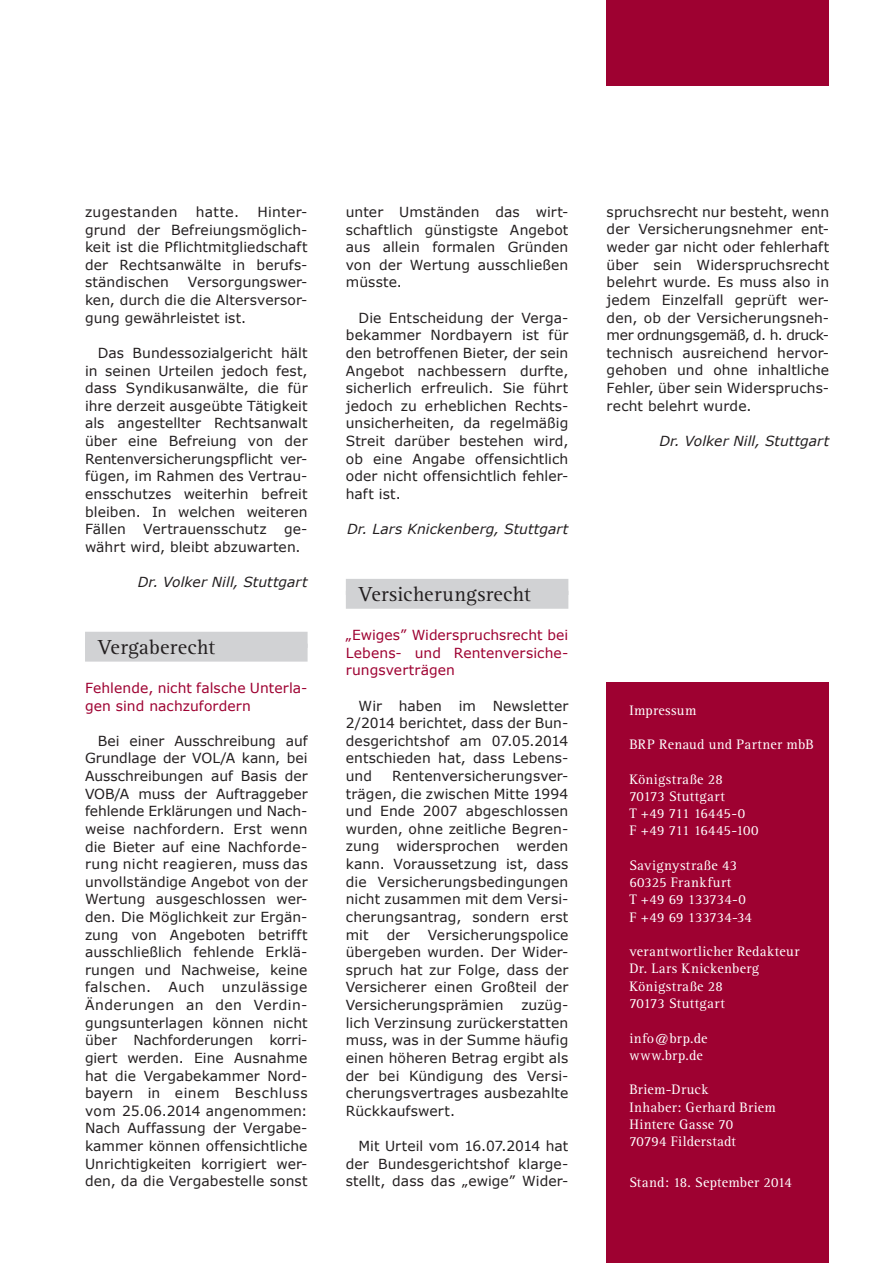
<style>
.page{position:relative;width:893px;height:1263px;background:#fff}
.page>*{position:absolute;margin:0;border:0;box-sizing:border-box;transform-origin:0 0}
.t1{font:21px "Rotis Serif";letter-spacing:.015em;color:#231f20}
.t2{font:14.25px/17.2px "Rotis Serif";letter-spacing:.015em;color:#fff}
.t3{font:13.8px/17.5px "Verdana";letter-spacing:.01em;color:#231f20;text-align:justify}
.t4{font:13.8px/17.5px "Verdana";letter-spacing:.005em;color:#9e0131}
.t5{font:italic 13.8px "Verdana";color:#231f20}
</style>
<div class="page">
<div style="left:607px;top:0;width:222px;height:85px;background:#9e0131"></div>
<div style="left:607px;top:682px;width:222px;height:581px;background:#9e0131"></div>
<div style="left:85px;top:632px;width:223px;height:16px;background:#d1d2d4"></div>
<div style="left:85px;top:644px;width:223px;height:18px;background:#d1d2d4"></div>
<div style="left:346px;top:579px;width:222px;height:16px;background:#d1d2d4"></div>
<div style="left:346px;top:591px;width:222px;height:18px;background:#d1d2d4"></div>
<p class="t3" style="left:85px;top:203px;width:94px">zugestanden</p>
<p class="t3" style="left:196px;top:203px;width:45px">hatte.</p>
<p class="t3" style="left:85px;top:203px;width:224px;text-indent:172px">Hinter&shy;grund der Befreiungsmöglich&shy;keit ist die Pflichtmitgliedschaft der Rechtsanwälte in berufs&shy;ständischen</p>
<p class="t3" style="left:85px;top:273px;width:224px;text-indent:103px">Versorgungswer&shy;ken, durch die die Altersversor&shy;gung gewährleistet ist.</p>
<p class="t3" style="left:85px;top:344px;width:224px;text-indent:13px">Das Bundessozialgericht hält in seinen Urteilen jedoch fest, dass Syndikusanwälte, die für ihre derzeit ausgeübte Tätigkeit als angestellter Rechtsanwalt über eine Befreiung von der Rentenversicherungspflicht ver&shy;fügen, im Rahmen des Vertrau&shy;ensschutzes weiterhin befreit bleiben. In welchen weiteren Fällen Vertrauensschutz ge&shy;währt wird, bleibt abzuwarten.</p>
<p class="t5" style="left:138px;top:573px;width:171px">Dr. Volker Nill, Stuttgart</p>
<h1 class="t1" style="left:98px;top:635px;width:119px">Vergaberecht</h1>
<p class="t4" style="left:85px;top:679px;width:224px">Fehlende, nicht falsche Unterla&shy;gen sind nachzufordern</p>
<p class="t3" style="left:85px;top:731px;width:224px;text-indent:13px">Bei einer Ausschreibung auf Grundlage der VOL/A kann, bei Ausschreibungen auf Basis der VOB/A muss der Auftraggeber fehlende Erklärungen und Nach&shy;weise nachfordern. Erst wenn die Bieter auf eine Nachforde&shy;rung nicht reagieren, muss das unvollständige Angebot von der Wertung ausgeschlossen wer&shy;den. Die Möglichkeit zur Ergän&shy;zung von Angeboten betrifft ausschließlich fehlende Erklä&shy;rungen und Nachweise, keine falschen.</p>
<p class="t3" style="left:85px;top:978px;width:224px;text-indent:137px">unzulässige Änderungen an den Verdin&shy;gungsunterlagen können nicht über Nachforderungen korri&shy;giert werden. Eine Ausnahme hat die Vergabekammer Nord&shy;bayern in einem Beschluss vom 25.06.2014 angenommen:<br>Nach Auffassung der Vergabe&shy;kammer können offensichtliche Unrichtigkeiten korrigiert wer&shy;den, da die Vergabestelle sonst</p>
<p class="t3" style="left:169px;top:978px;width:37px">Auch</p>
<p class="t3" style="left:346px;top:203px;width:224px">unter Umständen das wirt&shy;schaftlich günstigste Angebot aus allein formalen Gründen von der Wertung ausschließen müsste.</p>
<p class="t3" style="left:346px;top:308px;width:224px;text-indent:13px">Die Entscheidung der Verga&shy;bekammer Nordbayern ist für den betroffenen Bieter, der sein Angebot nachbessern durfte, sicherlich erfreulich. Sie führt jedoch zu erheblichen Rechts&shy;unsicherheiten, da regelmäßig Streit darüber bestehen wird, ob eine Angabe offensichtlich oder nicht offensichtlich fehler&shy;haft ist.</p>
<p class="t5" style="left:347px;top:520px;width:223px">Dr. Lars Knickenberg, Stuttgart</p>
<h1 class="t1" style="left:359px;top:582px;width:174px">Versicherungsrecht</h1>
<p class="t4" style="left:346px;top:626px;width:224px;text-align:justify">„Ewiges” Widerspruchsrecht bei Lebens- und Rentenversiche&shy;rungsverträgen</p>
<p class="t3" style="left:346px;top:696px;width:224px;text-indent:13px">Wir haben im Newsletter 2/2014 berichtet, dass der Bun&shy;desgerichtshof am 07.05.2014 entschieden hat, dass Lebens&shy;und</p>
<p class="t3" style="left:346px;top:767px;width:224px;text-indent:46px">Rentenversicherungsver&shy;trägen, die zwischen Mitte 1994 und Ende 2007 abgeschlossen wurden, ohne zeitliche Begren&shy;zung widersprochen werden kann. Voraussetzung ist, dass die Versicherungsbedingungen nicht zusammen mit dem Versi&shy;cherungsantrag, sondern erst mit</p>
<p class="t3" style="left:346px;top:925px;width:224px;text-indent:82px">Versicherungspolice übergeben wurden. Der Wider&shy;spruch hat zur Folge, dass der Versicherer einen Großteil der Versicherungsprämien</p>
<p class="t3" style="left:387px;top:925px;width:25px">der</p>
<p class="t3" style="left:346px;top:996px;width:224px;text-indent:175px">zuzüg&shy;lich Verzinsung zurückerstatten muss, was in der Summe häufig einen höheren Betrag ergibt als der bei Kündigung des Versi&shy;cherungsvertrages ausbezahlte Rückkaufswert.</p>
<p class="t3" style="left:346px;top:1137px;width:224px;text-indent:13px">Mit Urteil vom 16.07.2014 hat der Bundesgerichtshof klarge&shy;stellt, dass das „ewige” Wider-</p>
<p class="t3" style="left:607px;top:203px;width:224px">spruchsrecht nur besteht, wenn der Versicherungsnehmer ent&shy;weder gar nicht oder fehlerhaft über sein Widerspruchsrecht belehrt wurde. Es muss also in jedem Einzelfall geprüft wer&shy;den, ob der Versicherungsneh&shy;mer ordnungsgemäß, d. h. druck&shy;technisch ausreichend hervor&shy;gehoben und ohne inhaltliche Fehler, über sein Widerspruchs&shy;recht belehrt wurde.</p>
<p class="t5" style="left:659px;top:432px;width:171px">Dr. Volker Nill, Stuttgart</p>
<p class="t2" style="left:629px;top:702px;width:69px">Impressum</p>
<p class="t2" style="left:629px;top:736px;width:186px">BRP Renaud und Partner mbB</p>
<p class="t2" style="left:629px;top:771px;width:131px">Königstraße 28<br>70173 Stuttgart<br>T +49 711 16445-0<br>F +49 711 16445-100</p>
<p class="t2" style="left:629px;top:857px;width:124px">Savignystraße 43<br>60325 Frankfurt<br>T +49 69 133734-0<br>F +49 69 133734-34</p>
<p class="t2" style="left:629px;top:943px;width:171px">verantwortlicher Redakteur<br>Dr. Lars Knickenberg<br>Königstraße 28<br>70173 Stuttgart</p>
<p class="t2" style="left:629px;top:1029px;width:80px">info@brp.de www.brp.de</p>
<p class="t2" style="left:629px;top:1081px;width:148px">Briem-Druck<br>Inhaber: Gerhard Briem<br>Hintere Gasse 70<br>70794 Filderstadt</p>
<p class="t2" style="left:629px;top:1173px;width:164px">Stand: 18. September 2014</p>
</div>
